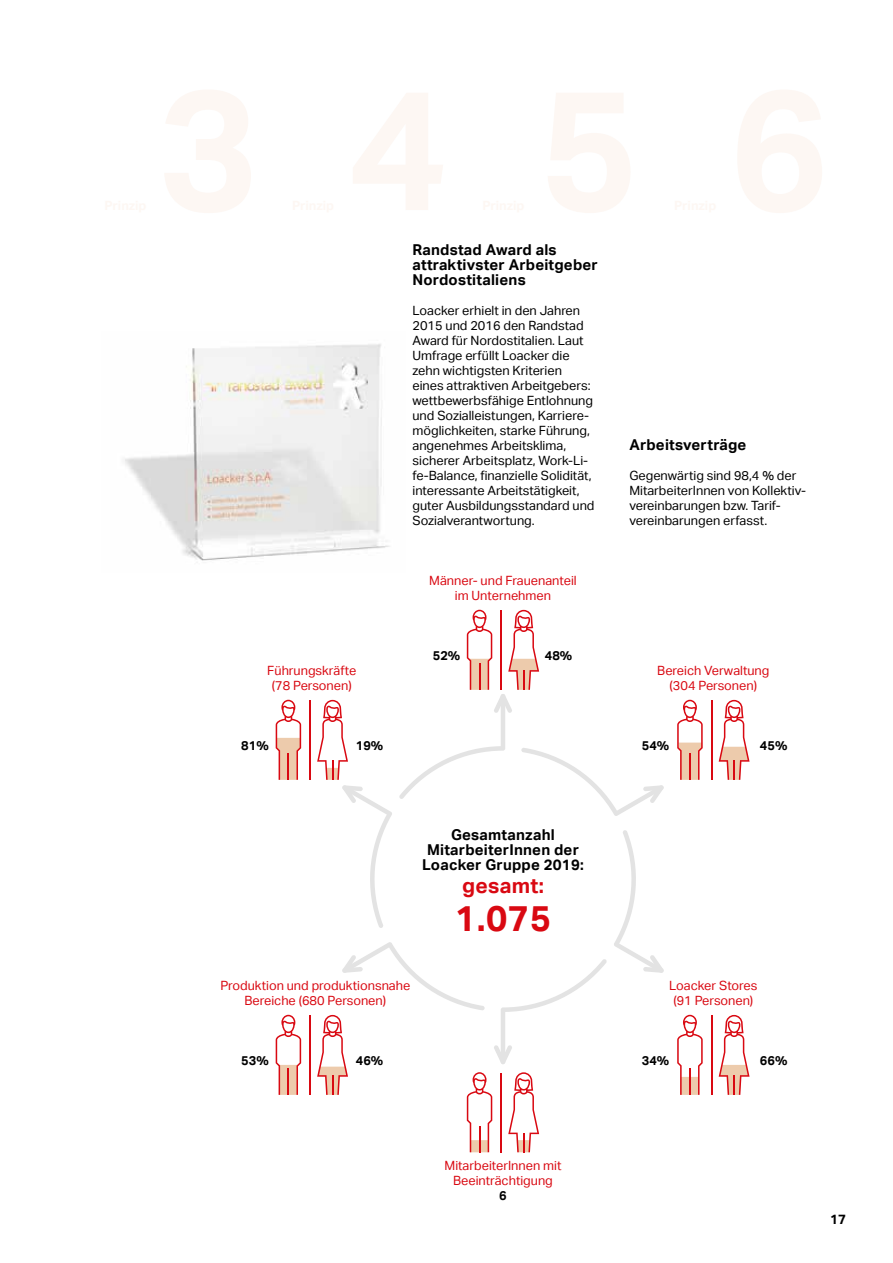
<style>
.page{position:relative;width:893px;height:1263px;background:#fff}
.page>*{position:absolute;margin:0;border:0;box-sizing:border-box;transform-origin:0 0}
.t1{font:700 36px "Aktiv Grotesk";color:#d90912}
.t2{font:700 21px "Aktiv Grotesk";letter-spacing:.015em;color:#d90912}
.t3{font:700 15px/15px "Aktiv Grotesk";letter-spacing:.015em;color:#000}
.t4{font:700 13.5px "Aktiv Grotesk";color:#000}
.t5{font:12.75px/15px "Aktiv Grotesk";color:#000}
.t6{font:12.75px/15px "Aktiv Grotesk";color:#d90912;text-align:center}
.t7{font:700 12.75px "Aktiv Grotesk";color:#000}
</style>
<div class="page">
<svg style="left:276px;top:700px;width:25px;height:80px"></svg>
<hr style="left:309px;top:700px;width:2px;height:80px;background:#d90912">
<svg style="left:276px;top:1015px;width:25px;height:80px"></svg>
<hr style="left:309px;top:1015px;width:2px;height:80px;background:#d90912">
<svg style="left:677px;top:700px;width:26px;height:80px"></svg>
<hr style="left:689px;top:754px;width:2px;height:26px;background:#d90912">
<svg style="left:719px;top:700px;width:30px;height:80px"></svg>
<hr style="left:711px;top:700px;width:1px;height:80px;background:#d90912">
<svg style="left:614px;top:830px;width:50px;height:143px"></svg>
<svg style="left:317px;top:700px;width:75px;height:228px"></svg>
<svg style="left:399px;top:610px;width:265px;height:206px"></svg>
<hr style="left:500px;top:610px;width:2px;height:80px;background:#d90912">
<svg style="left:317px;top:942px;width:290px;height:210px"></svg>
<hr style="left:500px;top:1073px;width:2px;height:79px;background:#d90912">
<svg style="left:677px;top:1015px;width:26px;height:80px"></svg>
<hr style="left:689px;top:1069px;width:2px;height:26px;background:#d90912">
<svg style="left:719px;top:1015px;width:30px;height:80px"></svg>
<hr style="left:711px;top:1015px;width:1px;height:80px;background:#d90912">
<img style="left:125px;top:344px;width:265px;height:217px">
<p class="t3" style="left:412px;top:242px;width:187px">Randstad Award als attraktivster Arbeitgeber<br>Nordostitaliens</p>
<p class="t5" style="left:412px;top:303px;width:184px">Loacker erhielt in den Jahren<br>2015 und 2016 den Randstad<br>Award für Nordostitalien. Laut<br>Umfrage erfüllt Loacker die zehn wichtigsten Kriterien eines attraktiven Arbeitgebers: wettbewerbsfähige Entlohnung und Sozialleistungen, Karriere&shy;möglichkeiten, starke Führung, angenehmes Arbeitsklima, sicherer Arbeitsplatz, Work-Li&shy;fe-Balance, finanzielle Solidität, interessante Arbeitstätigkeit, guter Ausbildungsstandard und<br>Sozialverantwortung.</p>
<p class="t6" style="left:429px;top:573px;width:149px">Männer- und Frauenanteil im Unternehmen</p>
<p class="t6" style="left:267px;top:663px;width:91px">Führungskräfte (78 Personen)</p>
<p class="t7" style="left:241px;top:738px;width:29px">81%</p>
<p class="t7" style="left:356px;top:738px;width:29px">19%</p>
<p class="t7" style="left:433px;top:648px;width:29px">52%</p>
<p class="t7" style="left:545px;top:648px;width:29px">48%</p>
<p class="t3" style="left:422px;top:827px;width:163px;text-align:center">Gesamtanzahl<br>MitarbeiterInnen der<br>Loacker Gruppe 2019:</p>
<h2 class="t2" style="left:462px;top:873px;width:83px">gesamt:</h2>
<h1 class="t1" style="left:455px;top:898px;width:98px">1.075</h1>
<p class="t6" style="left:220px;top:978px;width:191px">Produktion und produktionsnahe<br>Bereiche (680 Personen)</p>
<p class="t7" style="left:241px;top:1053px;width:29px">53%</p>
<p class="t7" style="left:356px;top:1053px;width:29px">46%</p>
<p class="t3" style="left:629px;top:437px;width:119px">Arbeitsverträge</p>
<p class="t5" style="left:629px;top:468px;width:177px">Gegenwärtig sind 98,4 % der<br>MitarbeiterInnen von Kollektiv&shy;vereinbarungen bzw. Tarif&shy;vereinbarungen erfasst.</p>
<p class="t6" style="left:657px;top:663px;width:114px">Bereich Verwaltung (304 Personen)</p>
<p class="t7" style="left:642px;top:738px;width:29px">54%</p>
<p class="t7" style="left:760px;top:738px;width:29px">45%</p>
<p class="t6" style="left:669px;top:978px;width:90px">Loacker Stores (91 Personen)</p>
<p class="t7" style="left:642px;top:1053px;width:29px">34%</p>
<p class="t7" style="left:760px;top:1053px;width:29px">66%</p>
<p class="t6" style="left:445px;top:1158px;width:118px">MitarbeiterInnen mit<br>Beeinträchtigung</p>
<p class="t7" style="left:499px;top:1188px;width:9px">6</p>
<p class="t4" style="left:830px;top:1211px;width:17px">17</p>
</div>
